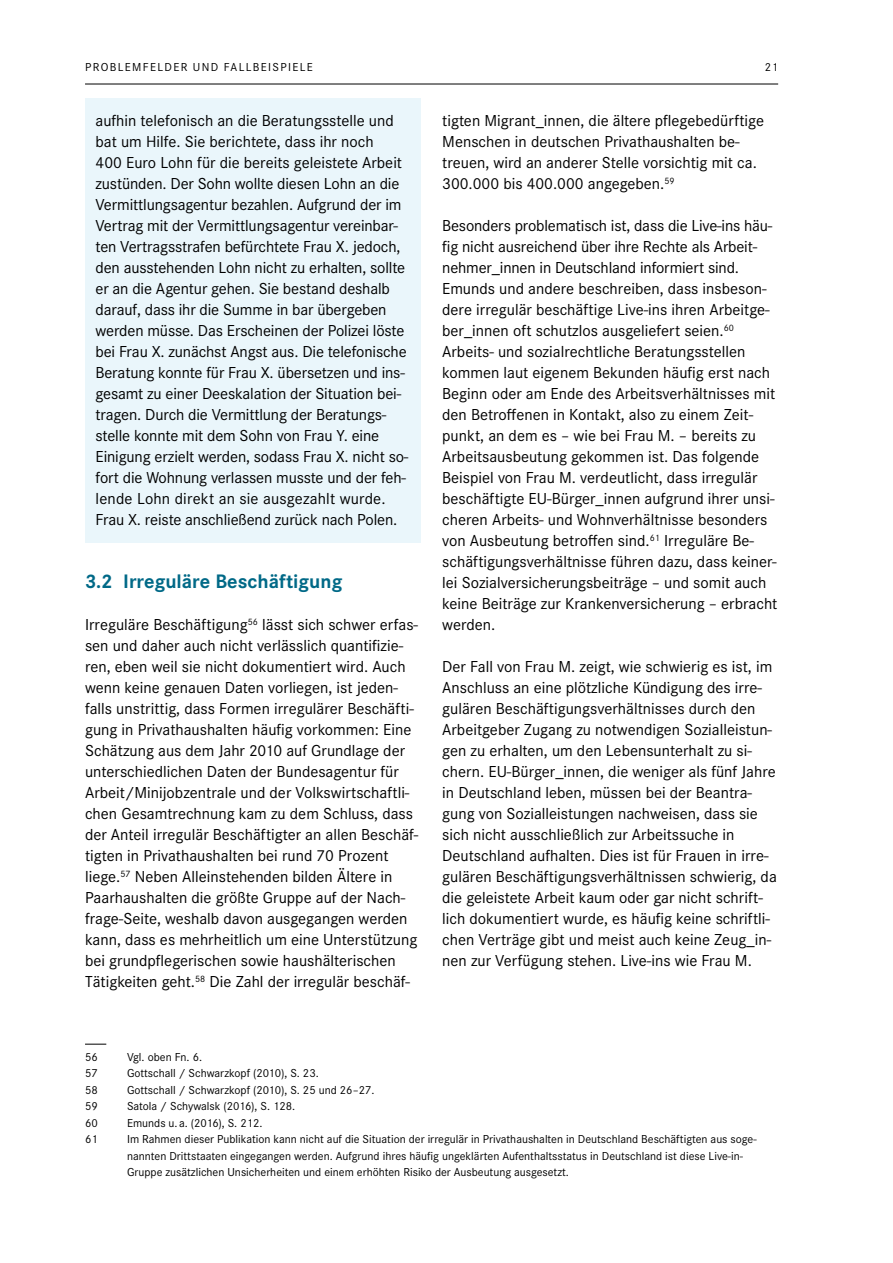
<style>
.page{position:relative;width:893px;height:1263px;background:#fff}
.page>*{position:absolute;margin:0;border:0;box-sizing:border-box;transform-origin:0 0}
.t1{font:700 20.25px "Corporate S";color:#006987}
.t2{font:16.5px/21px "Corporate S";color:#000}
.t3{font:12px/16.5px "Corporate S";color:#000}
.t4{font:12px "Corporate S";letter-spacing:.115em;color:#000}
</style>
<div class="page">
<hr style="left:85px;top:84px;width:693px;height:1px;background:#000">
<div style="left:85px;top:98px;width:336px;height:444px;background:#eaf6fb"></div>
<svg style="left:85px;top:1044px;width:21px;height:1px"></svg>
<p class="t4" style="left:85px;top:61px;width:229px">PROBLEMFELDER UND FALLBEISPIELE</p>
<p class="t3" style="left:765px;top:59px;width:15px">21</p>
<p class="t2" style="left:96px;top:110px;width:314px">aufhin telefonisch an die Beratungsstelle und bat um Hilfe. Sie berichtete, dass ihr noch<br>400 Euro Lohn für die bereits geleistete Arbeit zustünden. Der Sohn wollte diesen Lohn an die Vermittlungsagentur be zahlen. Aufgrund der im Vertrag mit der Vermittlungsagentur vereinbar&shy;ten Vertragsstrafen befürchtete Frau X. jedoch, den ausstehenden Lohn nicht zu erhalten, sollte er an die Agentur gehen. Sie bestand deshalb darauf, dass ihr die Summe in bar übergeben werden müsse. Das Erscheinen der Polizei löste bei Frau X. zunächst Angst aus. Die telefonische Beratung konnte für Frau X. übersetzen und ins&shy;gesamt zu einer Deeskalation der Situation bei&shy;tragen. Durch die Vermittlung der Beratungs&shy;stelle konnte mit dem Sohn von Frau Y. eine Einigung erzielt werden, sodass Frau X. nicht so&shy;fort die Wohnung verlassen musste und der feh&shy;lende Lohn direkt an sie ausgezahlt wurde.<br>Frau X. reiste anschließend zurück nach Polen.</p>
<p class="t1" style="left:85px;top:570px;width:259px">3.2 Irreguläre Beschäftigung</p>
<p class="t2" style="left:85px;top:614px;width:335px">Irreguläre Beschäftigung<sup>56</sup> lässt sich schwer erfas&shy;sen und daher auch nicht verlässlich quantifizie&shy;ren, eben weil sie nicht dokumentiert wird. Auch wenn keine genauen Daten vorliegen, ist jeden&shy;falls unstrittig, dass Formen irregulärer Beschäfti&shy;gung in Privathaushalten häufig vorkommen: Eine Schätzung aus dem Jahr 2010 auf Grundlage der unterschiedlichen Daten der Bundesagentur für Arbeit/Minijobzentrale und der Volkswirtschaftli&shy;chen Gesamtrechnung kam zu dem Schluss, dass der Anteil irregulär Beschäftigter an allen Beschäf&shy;tigten in Privathaushalten bei rund 70 Prozent liege.<sup>57</sup> Neben Alleinstehenden bilden Ältere in Paarhaushalten die größte Gruppe auf der Nach&shy;frage-Seite, weshalb davon ausgegangen werden kann, dass es mehrheitlich um eine Unterstützung bei grundpflegerischen sowie haushälterischen Tätigkeiten geht.<sup>58</sup> Die Zahl der irregulär beschäf-</p>
<p class="t2" style="left:442px;top:110px;width:323px">tigten Migrant_innen, die ältere pflegebedürftige Menschen in deutschen Privathaushalten be&shy;treuen, wird an anderer Stelle vorsichtig mit ca.<br>300.000 bis 400.000 angegeben.<sup>59</sup></p>
<p class="t2" style="left:442px;top:215px;width:337px">Besonders problematisch ist, dass die Live-ins häu&shy;fig nicht ausreichend über ihre Rechte als Arbeit&shy;nehmer_innen in Deutschland informiert sind.<br>Emunds und andere beschreiben, dass insbeson&shy;dere irregulär beschäftige Live-ins ihren Arbeitge&shy;ber_innen oft schutzlos ausgeliefert seien.<sup>60<br></sup>Arbeits- und sozialrechtliche Beratungsstellen kom men laut eigenem Bekunden häufig erst nach Beginn oder am Ende des Arbeitsverhältnisses mit den Betroffenen in Kontakt, also zu einem Zeit&shy;punkt, an dem es – wie bei Frau M. – bereits zu Arbeitsausbeutung gekommen ist. Das folgende Beispiel von Frau M. verdeutlicht, dass irregulär beschäftigte EU-Bürger_innen aufgrund ihrer unsi&shy;cheren Arbeits- und Wohnverhältnisse besonders von Ausbeutung betroffen sind.<sup>61</sup> Irreguläre Be&shy;schäftigungsverhältnisse führen dazu, dass keiner&shy;lei Sozialversicherungsbeiträge – und somit auch keine Beiträge zur Krankenversicherung – erbracht werden.</p>
<p class="t2" style="left:442px;top:656px;width:336px">Der Fall von Frau M. zeigt, wie schwierig es ist, im Anschluss an eine plötzliche Kündigung des irre&shy;gulären Beschäftigungsverhältnisses durch den Arbeitgeber Zugang zu notwendigen Sozialleistun&shy;gen zu erhalten, um den Lebensunterhalt zu si&shy;chern. EU-Bürger_innen, die weniger als fünf Jahre in Deutschland leben, müssen bei der Beantra&shy;gung von Sozialleistungen nachweisen, dass sie sich nicht ausschließlich zur Arbeitssuche in Deutschland aufhalten. Dies ist für Frauen in irre&shy;gulären Beschäftigungsverhältnissen schwierig, da die geleistete Arbeit kaum oder gar nicht schrift&shy;lich dokumentiert wurde, es häufig keine schriftli&shy;chen Verträge gibt und meist auch keine Zeug_in&shy;nen zur Verfügung stehen. Live-ins wie Frau M.</p>
<p class="t3" style="left:85px;top:1048px;width:14px">56</p>
<p class="t3" style="left:127px;top:1048px;width:77px">Vgl. oben Fn. 6.</p>
<p class="t3" style="left:85px;top:1065px;width:14px">57</p>
<p class="t3" style="left:127px;top:1065px;width:193px">Gottschall / Schwarzkopf (2010), S. 23.</p>
<p class="t3" style="left:85px;top:1081px;width:14px">58</p>
<p class="t3" style="left:127px;top:1081px;width:249px">Gottschall / Schwarzkopf (2010), S. 25 und 26–27.</p>
<p class="t3" style="left:85px;top:1098px;width:14px">59</p>
<p class="t3" style="left:127px;top:1098px;width:170px">Satola / Schywalsk (2016), S. 128.</p>
<p class="t3" style="left:85px;top:1114px;width:14px">60</p>
<p class="t3" style="left:127px;top:1114px;width:137px">Emunds u. a. (2016), S. 212.</p>
<p class="t3" style="left:85px;top:1131px;width:14px">61</p>
<p class="t3" style="left:127px;top:1131px;width:631px">Im Rahmen dieser Publikation kann nicht auf die Situation der irregulär in Privathaushalten in Deutschland Beschäftigten aus soge&shy;nannten Drittstaaten eingegangen werden. Aufgrund ihres häufig ungeklärten Aufenthaltsstatus in Deutschland ist diese Live-in-<br>Gruppe zusätzlichen Unsicherheiten und einem erhöhten Risiko der Ausbeutung ausgesetzt.</p>
</div>
